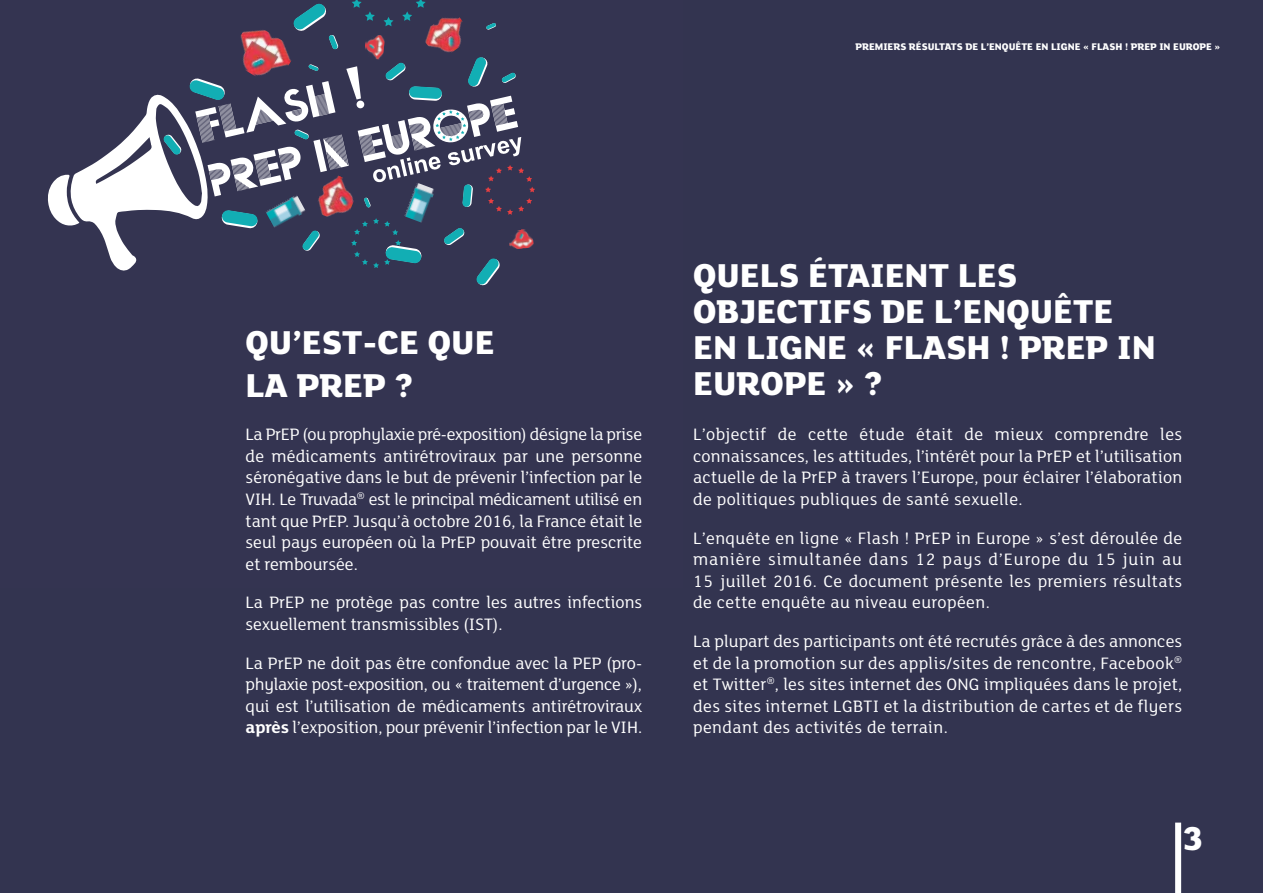
<style>
.page{position:relative;width:1263px;height:893px;background:#333450}
.page>*{position:absolute;margin:0;border:0;box-sizing:border-box;transform-origin:0 0}
.t1{font:800 36px/36px "FS Lola";color:#fff}
.t2{font:18px/21.6px "FS Lola";color:#fff;text-align:justify}
.t3{font:800 10.5px "FS Lola";color:#fff}
.s1{font-weight:700}
</style>
<div class="page">
<svg style="left:384px;top:17px;width:9px;height:9px"></svg>
<svg style="left:402px;top:0;width:24px;height:21px"></svg>
<svg style="left:352px;top:0;width:23px;height:21px"></svg>
<svg style="left:294px;top:3px;width:44px;height:47px"></svg>
<svg style="left:486px;top:23px;width:10px;height:7px"></svg>
<img style="left:240px;top:21px;width:58px;height:36px">
<img style="left:420px;top:10px;width:43px;height:43px">
<img style="left:365px;top:35px;width:20px;height:22px">
<svg style="left:47px;top:57px;width:488px;height:229px"></svg>
<div style="left:1175px;top:823px;width:6px;height:70px;background:#fff"></div>
<p class="t3" style="left:855px;top:40px;width:366px">PREMIERS RÉSULTATS DE L’ENQUÊTE EN LIGNE « FLASH ! PREP IN EUROPE »</p>
<h1 class="t1" style="left:246px;top:319px;width:250px;line-height:43.2px">QU’EST-CE QUE<br>LA PREP ?</h1>
<p class="t2" style="left:246px;top:423px;width:398px">La PrEP (ou prophylaxie pré-exposition) désigne la prise de médicaments antirétroviraux par une personne séronégative dans le but de prévenir l’infection par le VIH. Le Truvada<sup>®</sup> est le principal médicament utilisé en tant que PrEP. Jusqu’à octobre 2016, la France était le seul pays européen où la PrEP pouvait être prescrite et remboursée.</p>
<p class="t2" style="left:246px;top:591px;width:398px">La PrEP ne protège pas contre les autres infections sexuellement transmissibles (IST).</p>
<p class="t2" style="left:246px;top:651px;width:398px">La PrEP ne doit pas être confondue avec la PEP (pro&shy;phylaxie post-exposition, ou « traitement d’urgence »), qui est l’utilisation de médicaments antirétroviraux <span class="s1">après</span> l’exposition, pour prévenir l’infection par le VIH.</p>
<h1 class="t1" style="left:693px;top:256px;width:464px">QUELS ÉTAIENT LES<br>OBJECTIFS DE L’ENQUÊTE<br>EN LIGNE « FLASH ! PREP IN<br>EUROPE » ?</h1>
<p class="t2" style="left:693px;top:423px;width:491px">L’objectif de cette étude était de mieux comprendre les connaissances, les attitudes, l’intérêt pour la PrEP et l’utilisation actuelle de la PrEP à travers l’Europe, pour éclairer l’élaboration de politiques publiques de santé sexuelle.</p>
<p class="t2" style="left:693px;top:526px;width:491px">L’enquête en ligne « Flash ! PrEP in Europe » s’est déroulée de manière simultanée dans 12 pays d’Europe du 15 juin au 15 juillet 2016. Ce document présente les premiers résultats de cette enquête au niveau européen.</p>
<p class="t2" style="left:693px;top:630px;width:490px">La plupart des participants ont été recrutés grâce à des annonces et de la promotion sur des applis/sites de rencontre, Facebook<sup>® </sup>et Twitter<sup>®</sup>, les sites internet des ONG impliquées dans le projet, des sites internet LGBTI et la distribution de cartes et de flyers pendant des activités de terrain.</p>
<h1 class="t1" style="left:1182px;top:819px;width:23px">3</h1>
</div>
